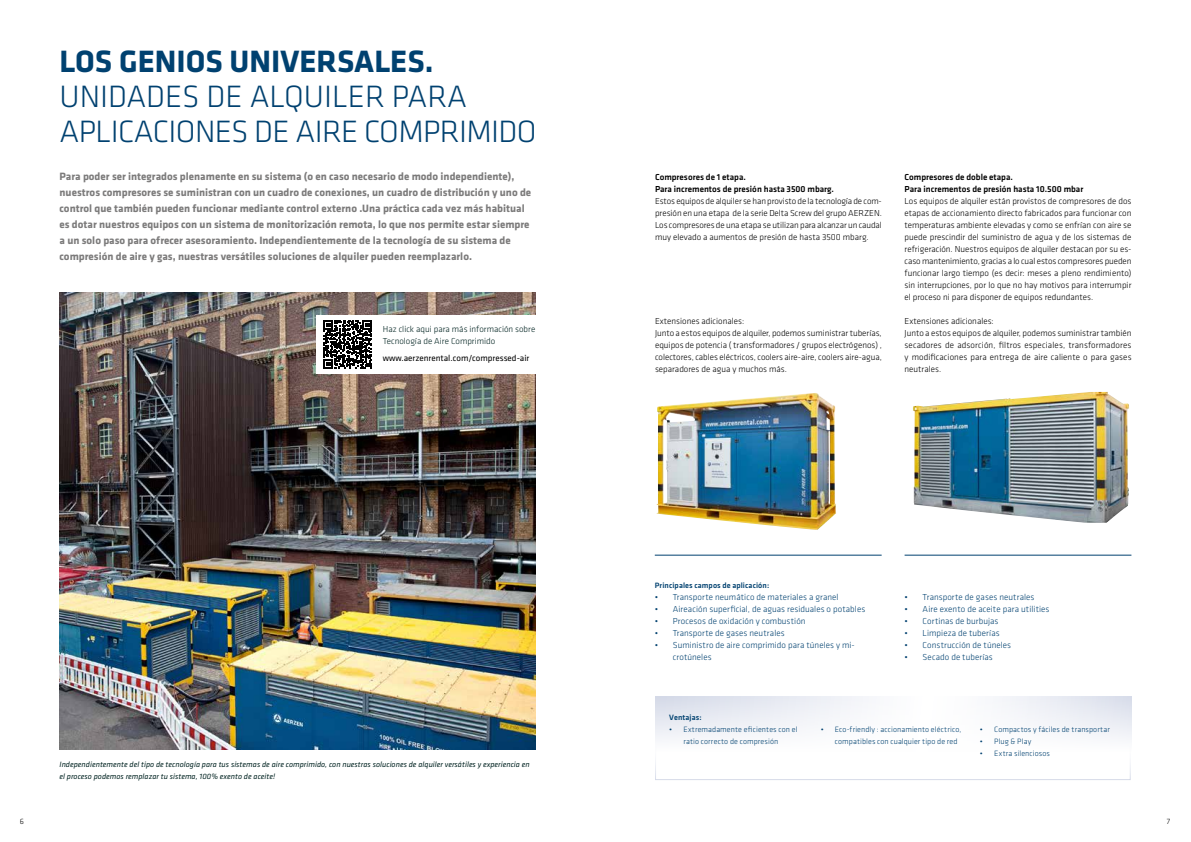
<style>
.page{position:relative;width:1191px;height:842px;background:#fff}
.page>*{position:absolute;margin:0;border:0;box-sizing:border-box;transform-origin:0 0}
.t1{font:300 32px/35px "Klavika";letter-spacing:-.02em;color:#004170}
.t2{font:700 32px "Klavika";color:#004170}
.t3{font:700 11px/16px "Klavika";color:#7c7b7b}
.t4{font:300 9px/12px "Klavika";color:#000;text-align:justify}
.t5{font:300 9px/12px "Klavika";letter-spacing:.005em;color:#004170}
.t6{font:500 9px/12px "Klavika";color:#000}
.t7{font:300 9px/12px "Klavika";color:#002321}
.t8{font:9px "Klavika";color:#000}
.t9{font:300 8px/12px "Klavika";letter-spacing:.01em;color:#004170}
.t10{font:italic 8px/12px "Klavika";letter-spacing:.005em;color:#002321}
.t11{font:500 8px "Klavika";letter-spacing:.01em;color:#004170}
.t12{font:300 8px "Klavika";color:#000}
</style>
<div class="page">
<img style="left:656px;top:393px;width:180px;height:137px">
<img style="left:913px;top:392px;width:216px;height:131px">
<svg style="left:655px;top:696px;width:476px;height:43px"></svg>
<div style="left:655px;top:739px;width:475px;height:41px;border:1px solid #fff"></div>
<hr style="left:655px;top:555px;width:226px;height:1px;background:#004170">
<hr style="left:904px;top:555px;width:227px;height:1px;background:#004170">
<img style="left:60px;top:293px;width:476px;height:456px">
<div style="left:317px;top:315px;width:230px;height:58px;background:#fff"></div>
<svg style="left:324px;top:320px;width:48px;height:48px"></svg>
<h1 class="t2" style="left:60px;top:38px;width:375px">LOS GENIOS UNIVERSALES.</h1>
<h1 class="t1" style="left:60px;top:79px;width:478px">UNIDADES DE ALQUILER PARA<br>APLICACIONES DE AIRE COMPRIMIDO</h1>
<p class="t3" style="left:60px;top:168px;width:473px">Para poder ser integrados plenamente en su sistema (o en caso necesario de modo independiente), nuestros compresores se suministran con un cuadro de conexiones, un cuadro de distribución y uno de control que también pueden funcionar mediante control externo .Una práctica cada vez más habitual es dotar nuestros equipos con un sistema de monitorización remota, lo que nos permite estar siempre a un solo paso para ofrecer asesoramiento. Independientemente de la tecnología de su sistema de compresión de aire y gas, nuestras versátiles soluciones de alquiler pueden reemplazarlo.</p>
<p class="t7" style="left:383px;top:323px;width:154px">Haz click aqui para más información sobre<br>Tecnología de Aire Comprimido</p>
<p class="t8" style="left:383px;top:353px;width:148px">www.aerzenrental.com/compressed-air</p>
<p class="t10" style="left:60px;top:758px;width:472px">Independientemente del tipo de tecnología para tus sistemas de aire comprimido, con nuestras soluciones de alquiler versátiles y experiencia en el proceso podemos remplazar tu sistema, 100% exento de aceite!</p>
<p class="t6" style="left:655px;top:171px;width:180px">Compresores de 1 etapa.<br>Para incrementos de presión hasta 3500 mbarg.</p>
<p class="t4" style="left:655px;top:195px;width:228px">Estos equipos de alquiler se han provisto de la tecnología de com&shy;presión en una etapa de la serie Delta Screw del grupo AERZEN.<br>Los compresores de una etapa se utilizan para alcanzar un caudal muy elevado a aumentos de presión de hasta 3500 mbarg.</p>
<p class="t6" style="left:904px;top:171px;width:180px">Compresores de doble etapa.<br>Para incrementos de presión hasta 10.500 mbar</p>
<p class="t4" style="left:904px;top:195px;width:228px">Los equipos de alquiler están provistos de compresores de dos etapas de accionamiento directo fabricados para funcionar con temperaturas ambiente elevadas y como se enfrían con aire se puede prescindir del suministro de agua y de los sistemas de refrigeración. Nuestros equipos de alquiler destacan por su es&shy;caso mantenimiento, gracias a lo cual estos compresores pueden funcionar largo tiempo (es decir: meses a pleno rendimiento) sin interrupciones, por lo que no hay motivos para interrumpir el proceso ni para disponer de equipos redundantes.</p>
<p class="t4" style="left:655px;top:315px;width:228px;text-align:left">Extensiones adicionales:<br>Junto a estos equipos de alquiler, podemos suministrar tuberías, equipos de potencia ( transformadores / grupos electrógenos) , colectores, cables eléctricos, coolers aire-aire, coolers aire-agua, separadores de agua y muchos más.</p>
<p class="t4" style="left:904px;top:315px;width:228px;text-align:left">Extensiones adicionales:<br>Junto a estos equipos de alquiler, podemos suministrar también secadores de adsorción, filtros especiales, transformadores y modificaciones para entrega de aire caliente o para gases neutrales.</p>
<p class="t11" style="left:655px;top:580px;width:116px">Principales campos de aplicación:</p>
<p class="t5" style="left:655px;top:591px;width:185px">• Transporte neumático de materiales a granel</p>
<p class="t5" style="left:655px;top:603px;width:212px">• Aireación superficial, de aguas residuales o potables</p>
<p class="t5" style="left:655px;top:615px;width:152px">• Procesos de oxidación y combustión</p>
<p class="t5" style="left:655px;top:627px;width:131px">• Transporte de gases neutrales</p>
<p class="t5" style="left:673px;top:639px;width:183px;text-indent:-18px">• Suministro de aire comprimido para túneles y mi&shy;crotúneles</p>
<p class="t5" style="left:904px;top:591px;width:131px">• Transporte de gases neutrales</p>
<p class="t5" style="left:904px;top:603px;width:146px">• Aire exento de aceite para utilities</p>
<p class="t5" style="left:904px;top:615px;width:95px">• Cortinas de burbujas</p>
<p class="t5" style="left:904px;top:627px;width:97px">• Limpieza de tuberías</p>
<p class="t5" style="left:904px;top:639px;width:108px">• Construcción de túneles</p>
<p class="t5" style="left:904px;top:651px;width:90px">• Secado de tuberías</p>
<p class="t11" style="left:669px;top:712px;width:34px">Ventajas:</p>
<p class="t9" style="left:683px;top:723px;width:116px;text-indent:-14px">• Extremadamente eficientes con el ratio correcto de compresión</p>
<p class="t9" style="left:835px;top:723px;width:128px;text-indent:-14px">• Eco-friendly : accionamiento eléctrico, compatibles con cualquier tipo de red</p>
<p class="t9" style="left:980px;top:723px;width:131px">• Compactos y fáciles de transportar</p>
<p class="t9" style="left:980px;top:735px;width:53px">• Plug &amp; Play</p>
<p class="t9" style="left:980px;top:747px;width:72px">• Extra silenciosos</p>
<p class="t12" style="left:20px;top:816px;width:6px">6</p>
<p class="t12" style="left:1166px;top:816px;width:5px">7</p>
</div>
